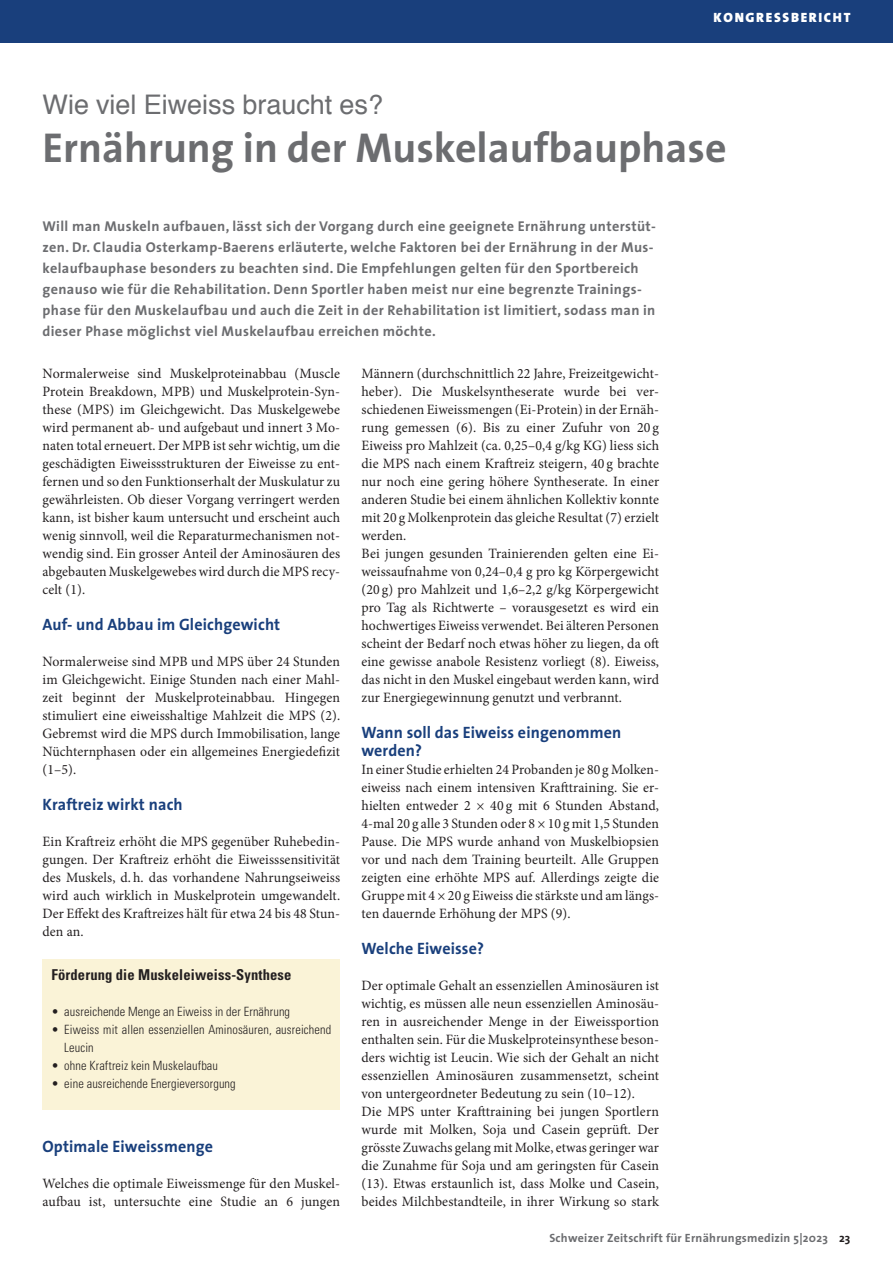
<style>
.page{position:relative;width:893px;height:1263px;background:#fff}
.page>*{position:absolute;margin:0;border:0;box-sizing:border-box;transform-origin:0 0}
.t1{font:700 42px "The Sans";color:#6c6d70}
.t2{font:27px "Helvetica";color:#6c6d70}
.t3{font:700 16.5px/18px "The Sans";letter-spacing:.01em;color:#193f7c}
.t4{font:700 condensed 15px "Univers";letter-spacing:.01em;color:#231f20}
.t5{font:14.25px/18px "Minion Pro";letter-spacing:.01em;color:#231f20;text-align:justify}
.t6{font:700 14.25px/21px "The Sans";letter-spacing:.025em;color:#6c6d70}
.t7{font:900 13.5px "The Sans";letter-spacing:.125em;color:#fff}
.t8{font:300 condensed 12.75px/18px "Univers";letter-spacing:.01em;color:#231f20}
.t9{font:700 12px "The Sans";letter-spacing:.02em;color:#6c6d70}
.s1{color:#231f20}
</style>
<div class="page">
<div style="left:0;top:0;width:893px;height:43px;background:#193f7c"></div>
<div style="left:43px;top:959px;width:297px;height:150px;background:#faf3d7"></div>
<p class="t7" style="left:713px;top:6px;width:138px">KONGRESSBERICHT</p>
<h2 class="t2" style="left:43px;top:83px;width:342px">Wie viel Eiweiss braucht es?</h2>
<h1 class="t1" style="left:43px;top:112px;width:686px">Ernährung in der Muskelaufbauphase</h1>
<p class="t6" style="left:43px;top:216px;width:615px">Will man Muskeln aufbauen, lässt sich der Vorgang durch eine geeignete Ernährung unterstüt&shy;zen. Dr. Claudia Osterkamp-Baerens erläuterte, welche Faktoren bei der Ernährung in der Mus&shy;kelaufbauphase besonders zu beachten sind. Die Empfehlungen gelten für den Sportbereich genauso wie für die Rehabilitation. Denn Sportler haben meist nur eine begrenzte Trainings&shy;phase für den Muskelaufbau und auch die Zeit in der Rehabilitation ist limitiert, sodass man in dieser Phase möglichst viel Muskelaufbau erreichen möchte.</p>
<p class="t5" style="left:43px;top:365px;width:299px">Normalerweise sind Muskelproteinabbau (Muscle Protein Breakdown, MPB) und Muskelprotein-Syn&shy;these (MPS) im Gleichgewicht. Das Muskelgewebe wird permanent ab- und aufgebaut und innert 3 Mo&shy;naten total erneuert. Der MPB ist sehr wichtig, um die geschädigten Eiweissstrukturen der Eiweisse zu ent&shy;fernen und so den Funktionserhalt der Muskulatur zu gewährleisten. Ob dieser Vorgang verringert werden kann, ist bisher kaum untersucht und erscheint auch wenig sinnvoll, weil die Reparaturmechanismen not&shy;wendig sind. Ein grosser Anteil der Aminosäuren des abgebauten Muskelgewebes wird durch die MPS recy&shy;celt (1).</p>
<p class="t3" style="left:43px;top:615px;width:239px">Auf- und Abbau im Gleichgewicht</p>
<p class="t5" style="left:43px;top:653px;width:299px">Normalerweise sind MPB und MPS über 24 Stunden im Gleichgewicht. Einige Stunden nach einer Mahl&shy;zeit beginnt der Muskelproteinabbau. Hingegen stimuliert eine eiweisshaltige Mahlzeit die MPS (2).<br>Gebremst wird die MPS durch Immobilisation, lange Nüchternphasen oder ein allgemeines Energiedefizit (1–5).</p>
<p class="t3" style="left:43px;top:795px;width:142px">Kraftreiz wirkt nach</p>
<p class="t5" style="left:43px;top:833px;width:299px">Ein Kraftreiz erhöht die MPS gegenüber Ruhebedin&shy;gungen. Der Kraftreiz erhöht die Eiweisssensitivität des Muskels, d. h. das vorhandene Nahrungseiweiss wird auch wirklich in Muskelprotein umgewandelt.<br>Der Effekt des Kraftreizes hält für etwa 24 bis 48 Stun&shy;den an.</p>
<p class="t4" style="left:52px;top:965px;width:241px">Förderung die Muskeleiweiss-Synthese</p>
<p class="t8" style="left:52px;top:1002px;width:240px">• ausreichende Menge an Eiweiss in der Ernährung</p>
<p class="t8" style="left:64px;top:1020px;width:268px;text-indent:-13px">• Eiweiss mit allen essenziellen Aminosäuren, ausreichend<br>Leucin</p>
<p class="t8" style="left:52px;top:1056px;width:168px">• ohne Kraftreiz kein Muskelaufbau</p>
<p class="t8" style="left:52px;top:1074px;width:186px">• eine ausreichende Energieversorgung</p>
<p class="t3" style="left:43px;top:1137px;width:172px">Optimale Eiweissmenge</p>
<p class="t5" style="left:43px;top:1175px;width:299px">Welches die optimale Eiweissmenge für den Muskel&shy;aufbau ist, untersuchte eine Studie an 6 jungen</p>
<p class="t5" style="left:361px;top:365px;width:299px;text-align:left">Männern (durchschnittlich 22 Jahre, Freizeitgewicht&shy;heber). Die Muskelsyntheserate wurde bei ver&shy;schiedenen Eiweissmengen (Ei-Protein) in der Ernäh&shy;rung gemessen (6). Bis zu einer Zufuhr von 20 g Eiweiss pro Mahlzeit (ca. 0,25–0,4 g/kg KG) liess sich die MPS nach einem Kraftreiz steigern, 40 g brachte nur noch eine gering höhere Syntheserate. In einer anderen Studie bei einem ähnlichen Kollektiv konnte mit 20 g Molkenprotein das gleiche Resultat (7) erzielt werden.<br>Bei jungen gesunden Trainierenden gelten eine Ei&shy;weissaufnahme von 0,24–0,4 g pro kg Körpergewicht (20 g) pro Mahlzeit und 1,6–2,2 g/kg Körpergewicht pro Tag als Richtwerte – vorausgesetzt es wird ein hochwertiges Eiweiss verwendet. Bei älteren Personen scheint der Bedarf noch etwas höher zu liegen, da oft eine gewisse anabole Resistenz vorliegt (8). Eiweiss, das nicht in den Muskel eingebaut werden kann, wird zur Energiegewinnung genutzt und verbrannt.</p>
<p class="t3" style="left:361px;top:723px;width:261px">Wann soll das Eiweiss eingenommen werden?</p>
<p class="t5" style="left:361px;top:761px;width:299px">In einer Studie erhielten 24 Probanden je 80 g Molken&shy;eiweiss nach einem intensiven Krafttraining. Sie er&shy;hielten entweder 2 × 40 g mit 6 Stunden Abstand, 4-mal 20 g alle 3 Stunden oder 8 × 10 g mit 1,5 Stunden Pause. Die MPS wurde anhand von Muskelbiopsien vor und nach dem Training beurteilt. Alle Gruppen zeigten eine erhöhte MPS auf. Allerdings zeigte die Gruppe mit 4 × 20 g Eiweiss die stärkste und am längs&shy;ten dauernde Erhöhung der MPS (9).</p>
<p class="t3" style="left:361px;top:939px;width:124px">Welche Eiweisse?</p>
<p class="t5" style="left:361px;top:977px;width:299px;text-align:left">Der optimale Gehalt an essenziellen Aminosäuren ist wichtig, es müssen alle neun essenziellen Aminosäu&shy;ren in ausreichender Menge in der Eiweissportion enthalten sein. Für die Muskelproteinsynthese beson&shy;ders wichtig ist Leucin. Wie sich der Gehalt an nicht essenziellen Aminosäuren zusammensetzt, scheint von untergeordneter Bedeutung zu sein (10–12).<br>Die MPS unter Krafttraining bei jungen Sportlern wurde mit Molken, Soja und Casein geprüft. Der grösste Zuwachs gelang mit Molke, etwas geringer war die Zunahme für Soja und am geringsten für Casein (13). Etwas erstaunlich ist, dass Molke und Casein, beides Milchbestandteile, in ihrer Wirkung so stark</p>
<p class="t9" style="left:549px;top:1228px;width:303px">Schweizer Zeitschrift für Ernährungsmedizin 5|2023 <span class="s1">23</span></p>
</div>
